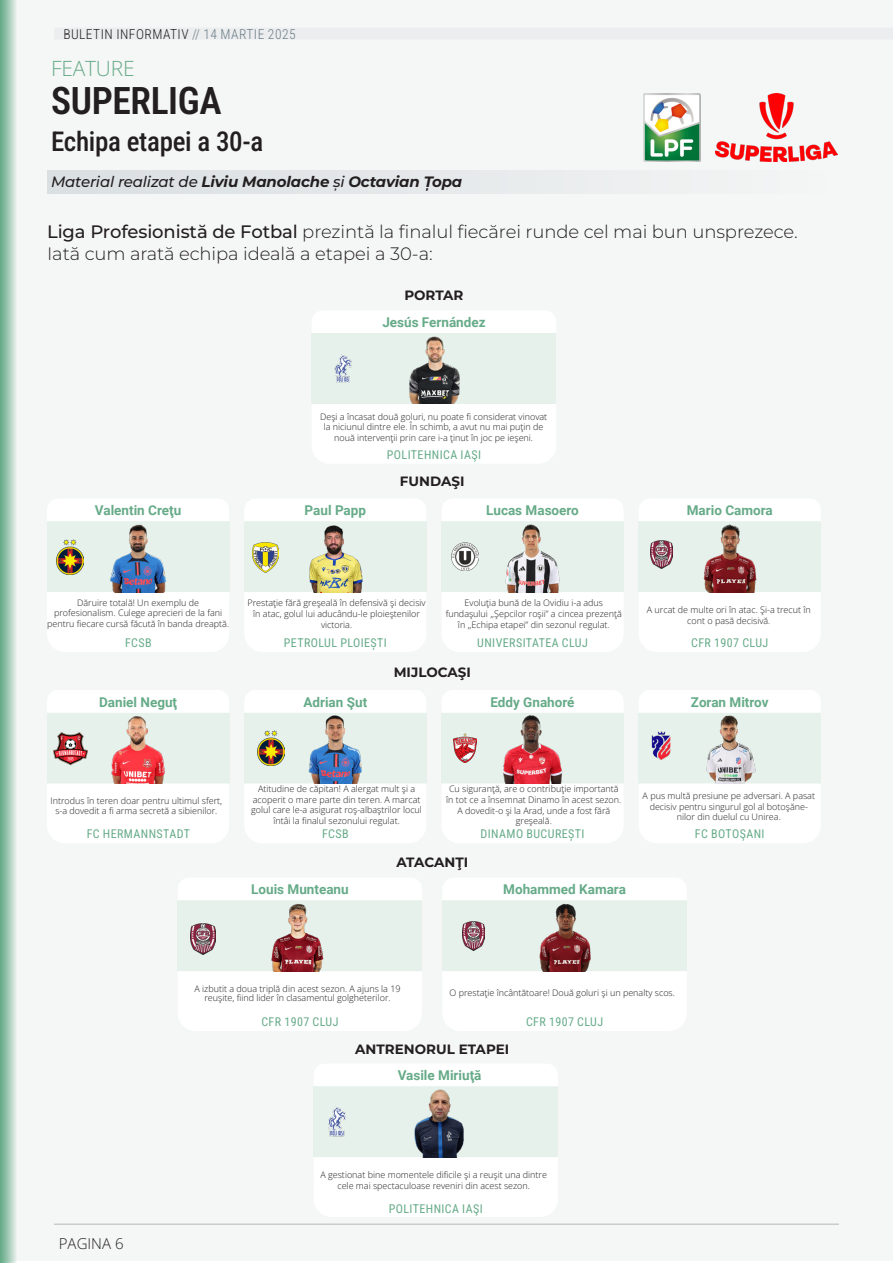
<style>
.page{position:relative;width:893px;height:1263px;background:#fff}
.page>*{position:absolute;margin:0;border:0;box-sizing:border-box;transform-origin:0 0}
.t1{font:600 37.5px "Roboto Condensed";letter-spacing:-.01em;color:#231f20}
.t2{font:500 27px "Roboto Condensed";letter-spacing:-.01em;color:#231f20}
.t3{font:300 21px "Open Sans";letter-spacing:-.01em;color:#66ab88}
.t4{font:300 18px "Montserrat";letter-spacing:-.005em;color:#231f20}
.t5{font:italic 700 15px "Montserrat";letter-spacing:-.01em;color:#231f20}
.t6{font:300 15px "Open Sans";color:#231f20}
.t7{font:700 13.5px "Roboto";color:#66ab88}
.t8{font:700 13.5px "Montserrat";color:#231f20}
.t9{font:300 13.5px "Roboto Condensed";letter-spacing:.035em;color:#231f20}
.t10{font:12px "Roboto Condensed";letter-spacing:.035em;color:#66ab88}
.t11{font:300 9px/10.8px "Open Sans";color:#231f20;text-align:center}
.s1{color:#6c7d86}
.s2{font-weight:500}
</style>
<div class="page">
<div style="left:0;top:0;width:893px;height:1261px;background:#f5f6f6"></div>
<hr style="left:54px;top:1224px;width:785px;height:1px;background:#231f20">
<svg style="left:0;top:0;width:16px;height:1263px;background:#a0c9b4"></svg>
<div style="left:47px;top:171px;width:785px;height:23px;background:linear-gradient(to right,#d9dfe1,#f4f5f5)"></div>
<img style="left:644px;top:94px;width:57px;height:67px">
<img style="left:716px;top:94px;width:121px;height:67px">
<div style="left:312px;top:333px;width:244px;height:71px;background:#e6f1eb"></div>
<div style="left:47px;top:521px;width:182px;height:72px;background:#e6f1eb"></div>
<div style="left:47px;top:713px;width:182px;height:71px;background:#e6f1eb"></div>
<div style="left:244px;top:521px;width:182px;height:72px;background:#e6f1eb"></div>
<div style="left:244px;top:713px;width:182px;height:71px;background:#e6f1eb"></div>
<div style="left:178px;top:901px;width:244px;height:71px;background:#e6f1eb"></div>
<div style="left:314px;top:1087px;width:244px;height:71px;background:#e6f1eb"></div>
<div style="left:442px;top:900px;width:245px;height:72px;background:#e6f1eb"></div>
<div style="left:441px;top:521px;width:183px;height:72px;background:#e6f1eb"></div>
<div style="left:441px;top:713px;width:183px;height:71px;background:#e6f1eb"></div>
<div style="left:639px;top:521px;width:182px;height:72px;background:#e6f1eb"></div>
<div style="left:639px;top:713px;width:182px;height:71px;background:#e6f1eb"></div>
<img style="left:405px;top:336px;width:58px;height:68px">
<img style="left:109px;top:524px;width:59px;height:68px">
<img style="left:107px;top:716px;width:63px;height:67px">
<img style="left:306px;top:524px;width:59px;height:68px">
<img style="left:304px;top:716px;width:63px;height:67px">
<img style="left:266px;top:903px;width:63px;height:68px">
<img style="left:410px;top:1089px;width:59px;height:68px">
<img style="left:533px;top:903px;width:63px;height:68px">
<img style="left:504px;top:524px;width:57px;height:68px">
<img style="left:503px;top:716px;width:59px;height:67px">
<img style="left:698px;top:524px;width:63px;height:68px">
<img style="left:699px;top:716px;width:61px;height:67px">
<img style="left:329px;top:354px;width:29px;height:29px">
<img style="left:56px;top:540px;width:28px;height:34px">
<img style="left:257px;top:730px;width:28px;height:35px">
<img style="left:53px;top:731px;width:34px;height:34px">
<img style="left:191px;top:923px;width:24px;height:31px">
<img style="left:253px;top:542px;width:25px;height:30px">
<img style="left:322px;top:1107px;width:31px;height:30px">
<img style="left:463px;top:921px;width:22px;height:29px">
<img style="left:451px;top:543px;width:28px;height:28px">
<img style="left:453px;top:734px;width:24px;height:28px">
<img style="left:650px;top:540px;width:22px;height:28px">
<img style="left:652px;top:732px;width:19px;height:27px">
<p class="t9" style="left:63px;top:24px;width:234px">BULETIN INFORMATIV <span class="s1">// 14 MARTIE 2025</span></p>
<p class="t3" style="left:51px;top:54px;width:85px">FEATURE</p>
<p class="t1" style="left:51px;top:74px;width:172px">SUPERLIGA</p>
<p class="t2" style="left:51px;top:123px;width:214px">Echipa etapei a 30-a</p>
<p class="t5" style="left:51px;top:171px;width:413px"><span class="s2">Material realizat de</span> Liviu Manolache <span class="s2">și</span> Octavian Țopa</p>
<p class="t4" style="left:47px;top:220px;width:752px"><span class="s2">Liga Profesionistă de Fotbal</span> prezintă la finalul fiecărei runde cel mai bun unsprezece.</p>
<p class="t4" style="left:47px;top:241px;width:387px">Iată cum arată echipa ideală a etapei a 30-a:</p>
<p class="t8" style="left:404px;top:285px;width:61px">PORTAR</p>
<p class="t7" style="left:382px;top:313px;width:105px">Jesús Fernández</p>
<p class="t11" style="left:320px;top:411px;width:229px">Deşi a încasat două goluri, nu poate fi considerat vinovat la niciunul dintre ele. În schimb, a avut nu mai puţin de nouă intervenţii prin care i-a ţinut în joc pe ieşeni.</p>
<p class="t10" style="left:387px;top:446px;width:96px">POLITEHNICA IAŞI</p>
<p class="t7" style="left:95px;top:501px;width:88px">Valentin Creţu</p>
<p class="t7" style="left:305px;top:501px;width:63px">Paul Papp</p>
<p class="t8" style="left:400px;top:472px;width:66px">FUNDAŞI</p>
<p class="t7" style="left:486px;top:501px;width:94px">Lucas Masoero</p>
<p class="t7" style="left:687px;top:501px;width:87px">Mario Camora</p>
<p class="t11" style="left:47px;top:597px;width:184px">Dăruire totală! Un exemplu de profesionalism. Culege aprecieri de la fani pentru fiecare cursă făcută în banda dreaptă.</p>
<p class="t11" style="left:248px;top:597px;width:180px">Prestaţie fără greşeală în defensivă şi decisiv în atac, golul lui aducându-le ploieştenilor victoria.</p>
<p class="t11" style="left:446px;top:597px;width:178px">Evoluţia bună de la Ovidiu i-a adus fundaşului ,,Şepcilor roşii” a cincea prezenţă în ,,Echipa etapei” din sezonul regulat.</p>
<p class="t11" style="left:647px;top:604px;width:165px">A urcat de multe ori în atac. Şi-a trecut în cont o pasă decisivă.</p>
<p class="t10" style="left:125px;top:634px;width:28px">FCSB</p>
<p class="t10" style="left:284px;top:634px;width:105px">PETROLUL PLOIEȘTI</p>
<p class="t10" style="left:477px;top:634px;width:112px">UNIVERSITATEA CLUJ</p>
<p class="t10" style="left:691px;top:634px;width:79px">CFR 1907 CLUJ</p>
<p class="t8" style="left:394px;top:663px;width:79px">MIJLOCAŞI</p>
<p class="t7" style="left:99px;top:692px;width:80px">Daniel Neguţ</p>
<p class="t7" style="left:303px;top:692px;width:65px">Adrian Şut</p>
<p class="t7" style="left:490px;top:692px;width:86px">Eddy Gnahoré</p>
<p class="t7" style="left:691px;top:692px;width:79px">Zoran Mitrov</p>
<p class="t11" style="left:51px;top:795px;width:173px">Introdus în teren doar pentru ultimul sfert, s-a dovedit a fi arma secretă a sibienilor.</p>
<p class="t10" style="left:87px;top:825px;width:105px">FC HERMANNSTADT</p>
<p class="t11" style="left:251px;top:783px;width:172px">Atitudine de căpitan! A alergat mult şi a acoperit o mare parte din teren. A marcat golul care le-a asigurat roş-albaştrilor locul întâi la finalul sezonului regulat.</p>
<p class="t10" style="left:322px;top:825px;width:28px">FCSB</p>
<p class="t11" style="left:446px;top:783px;width:177px">Cu siguranţă, are o contribuţie importantă în tot ce a însemnat Dinamo în acest sezon.<br>A dovedit-o şi la Arad, unde a fost fără greşeală.</p>
<p class="t10" style="left:481px;top:825px;width:105px">DINAMO BUCUREȘTI</p>
<p class="t7" style="left:251px;top:880px;width:99px">Louis Munteanu</p>
<p class="t8" style="left:396px;top:852px;width:73px">ATACANŢI</p>
<p class="t7" style="left:503px;top:880px;width:124px">Mohammed Kamara</p>
<p class="t11" style="left:643px;top:790px;width:174px">A pus multă presiune pe adversari. A pasat decisiv pentru singurul gol al botoşăne&shy;nilor din duelul cu Unirea.</p>
<p class="t10" style="left:695px;top:825px;width:71px">FC BOTOŞANI</p>
<p class="t11" style="left:194px;top:984px;width:208px;line-height:9px">A izbutit a doua triplă din acest sezon. A ajuns la 19 reuşite, fiind lider în clasamentul golgheterilor.</p>
<p class="t11" style="left:449px;top:987px;width:227px">O prestaţie încântătoare! Două goluri şi un penalty scos.</p>
<p class="t10" style="left:261px;top:1013px;width:79px">CFR 1907 CLUJ</p>
<p class="t10" style="left:526px;top:1013px;width:79px">CFR 1907 CLUJ</p>
<p class="t8" style="left:355px;top:1039px;width:155px">ANTRENORUL ETAPEI</p>
<p class="t7" style="left:398px;top:1066px;width:85px">Vasile Miriuţă</p>
<p class="t11" style="left:320px;top:1169px;width:228px">A gestionat bine momentele dificile şi a reuşit una dintre cele mai spectaculoase reveniri din acest sezon.</p>
<p class="t6" style="left:59px;top:1233px;width:66px">PAGINA 6</p>
<p class="t10" style="left:389px;top:1201px;width:96px">POLITEHNICA IAŞI</p>
</div>
